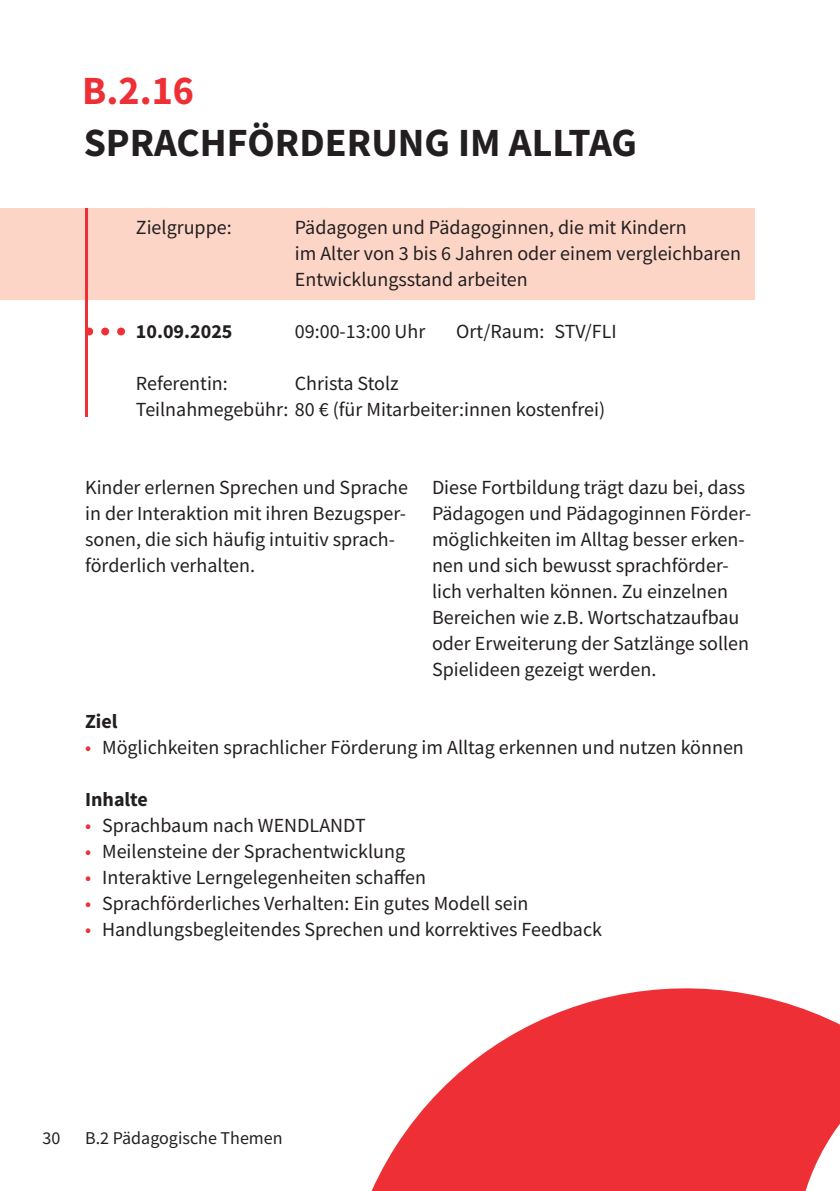
<style>
.page{position:relative;width:840px;height:1191px;background:#fff}
.page>*{position:absolute;margin:0;border:0;box-sizing:border-box;transform-origin:0 0}
.t1{font:700 40px "Source Sans Pro";color:#231f20}
.t2{font:700 40px "Source Sans Pro";color:#ee3036}
.t3{font:20px/26px "Source Sans Pro";color:#231f20}
.t4{font:700 20px "Source Sans Pro";color:#231f20}
.t5{font:18px "Source Sans Pro";color:#231f20}
.s1{color:#ee3036}
</style>
<div class="page">
<svg style="left:371px;top:988px;width:468px;height:203px;fill:#ee3036"></svg>
<div style="left:0;top:208px;width:754px;height:91px;background:#fcd5c7"></div>
<hr style="left:85px;top:208px;width:3px;height:208px;background:#ee3036">
<svg style="left:88px;top:327px;width:37px;height:8px"></svg>
<h1 class="t2" style="left:82px;top:64px;width:113px">B.2.16</h1>
<h1 class="t1" style="left:84px;top:116px;width:554px">SPRACHFÖRDERUNG IM ALLTAG</h1>
<p class="t3" style="left:136px;top:214px;width:97px">Zielgruppe:</p>
<p class="t3" style="left:295px;top:214px;width:447px">Pädagogen und Pädagoginnen, die mit Kindern<br>im Alter von 3 bis 6 Jahren oder einem vergleichbaren<br>Entwicklungsstand arbeiten</p>
<p class="t4" style="left:136px;top:318px;width:98px">10.09.2025</p>
<p class="t3" style="left:295px;top:318px;width:132px">09:00-13:00 Uhr</p>
<p class="t3" style="left:456px;top:318px;width:162px">Ort/Raum: STV/FLI</p>
<p class="t3" style="left:136px;top:370px;width:93px">Referentin:</p>
<p class="t3" style="left:136px;top:370px;width:470px;text-indent:159px">Christa Stolz<br>Teilnahmegebühr: 80 € (für Mitarbeiter:innen kostenfrei)</p>
<p class="t3" style="left:85px;top:474px;width:324px">Kinder erlernen Sprechen und Sprache in der Interaktion mit ihren Bezugsper&shy;sonen, die sich häufig intuitiv sprach&shy;förderlich verhalten.</p>
<p class="t3" style="left:432px;top:474px;width:320px">Diese Fortbildung trägt dazu bei, dass Pädagogen und Pädagoginnen Förder&shy;möglichkeiten im Alltag besser erken&shy;nen und sich bewusst sprachförder&shy;lich verhalten können. Zu einzelnen Bereichen wie z.B. Wortschatzaufbau oder Erweiterung der Satzlänge sollen Spielideen gezeigt werden.</p>
<p class="t4" style="left:85px;top:708px;width:34px">Ziel</p>
<p class="t3" style="left:85px;top:734px;width:660px"><span class="s1">•</span> Möglichkeiten sprachlicher Förderung im Alltag erkennen und nutzen können</p>
<p class="t4" style="left:85px;top:786px;width:64px">Inhalte</p>
<p class="t3" style="left:85px;top:812px;width:282px"><span class="s1">•</span> Sprachbaum nach WENDLANDT</p>
<p class="t3" style="left:85px;top:838px;width:321px"><span class="s1">•</span> Meilensteine der Sprachentwicklung</p>
<p class="t3" style="left:85px;top:864px;width:342px"><span class="s1">•</span> Interaktive Lerngelegenheiten schaffen</p>
<p class="t3" style="left:85px;top:890px;width:444px"><span class="s1">•</span> Sprachförderliches Verhalten: Ein gutes Modell sein</p>
<p class="t3" style="left:85px;top:916px;width:518px"><span class="s1">•</span> Handlungsbegleitendes Sprechen und korrektives Feedback</p>
<p class="t5" style="left:43px;top:1127px;width:19px">30</p>
<p class="t5" style="left:85px;top:1127px;width:199px">B.2 Pädagogische Themen</p>
</div>
